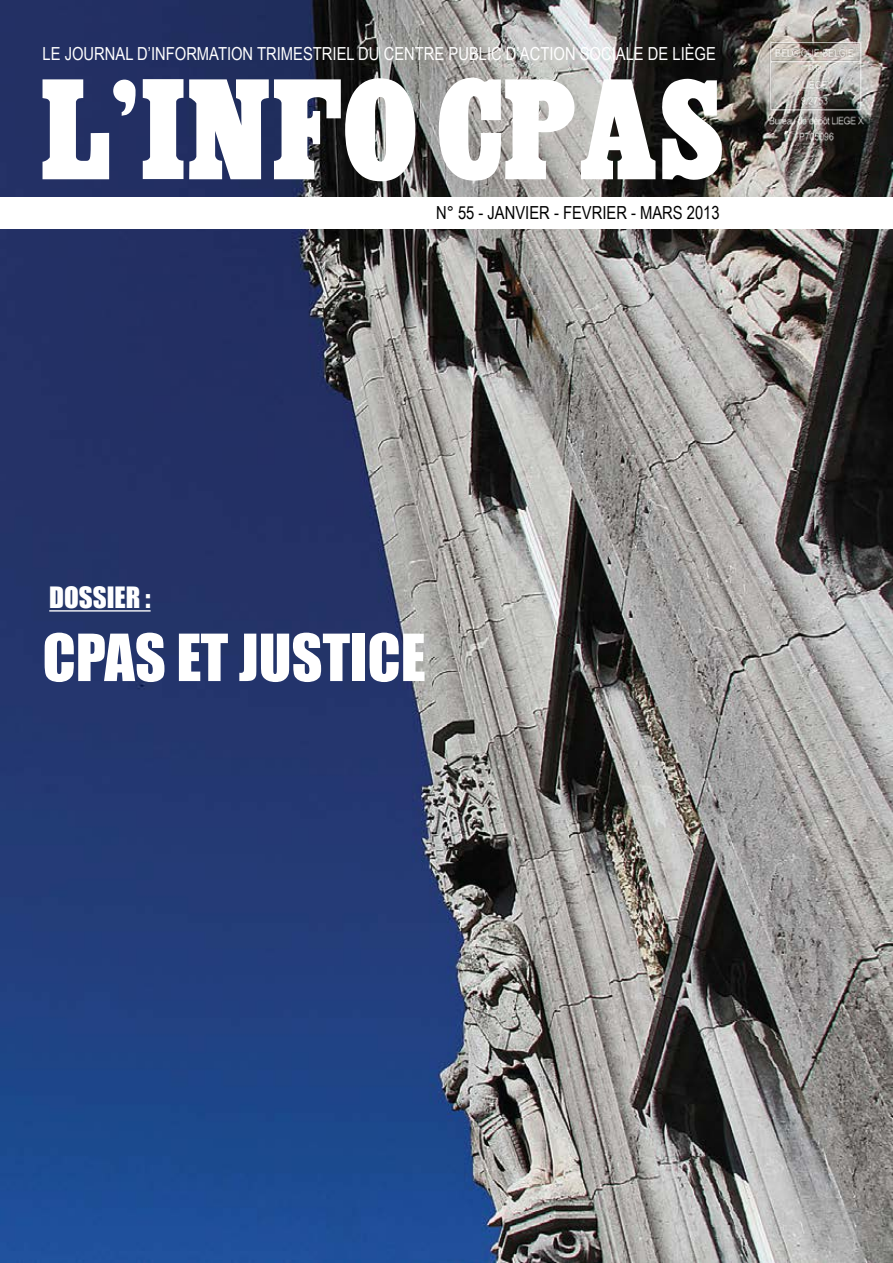
<style>
.page{position:relative;width:893px;height:1263px;background:#fff}
.page>*{position:absolute;margin:0;border:0;box-sizing:border-box;transform-origin:0 0}
.t1{font:111px "Cairo";letter-spacing:.01em;color:#fff}
.t2{font:60px "Impact";color:#fff}
.t3{font:27px "Impact";color:#fff}
.t4{font:18px "Arial Narrow";color:#fff}
.t5{font:18px "Arial Narrow";color:#000}
</style>
<div class="page">
<img style="left:0;top:0;width:893px;height:1263px">
<div style="left:0;top:197px;width:893px;height:32px;background:#fff"></div>
<img style="left:748px;top:42px;width:133px;height:140px">
<hr style="left:49px;top:610px;width:102px;height:1px;background:#fff">
<p class="t4" style="left:43px;top:41px;width:675px">LE JOURNAL D’INFORMATION TRIMESTRIEL DU CENTRE PUBLIC D’ACTION SOCIALE DE LIÈGE</p>
<h1 class="t1" style="left:43px;top:72px;width:686px">L’INFO CPAS</h1>
<p class="t5" style="left:436px;top:199px;width:166px">N° 55 - JANVIER - FEVRIER</p>
<p class="t5" style="left:631px;top:199px;width:21px">- MARS</p>
<p class="t5" style="left:687px;top:199px;width:34px">2013</p>
<h3 class="t3" style="left:49px;top:577px;width:103px">DOSSIER :</h3>
<h2 class="t2" style="left:43px;top:611px;width:381px">CPAS ET JUSTICE</h2>
</div>
